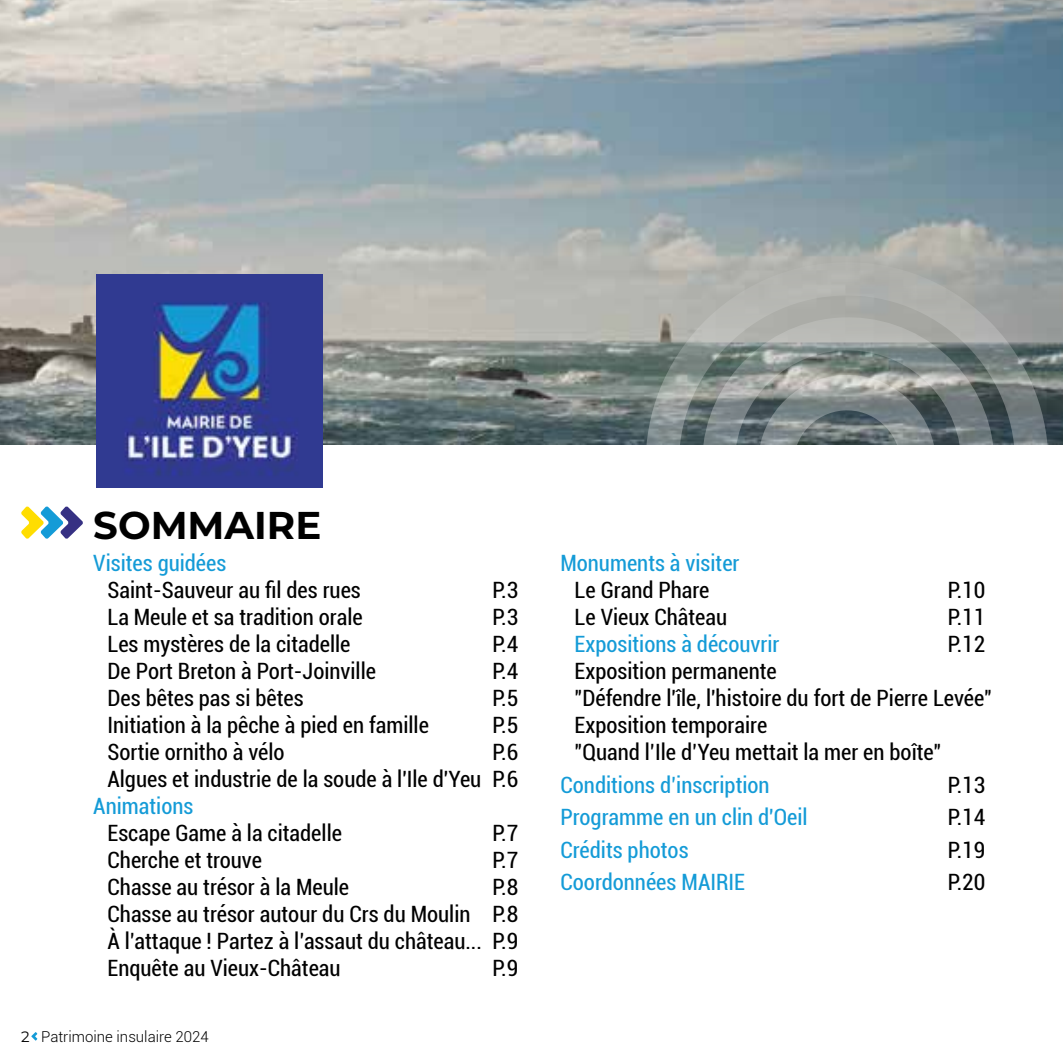
<style>
.page{position:relative;width:1063px;height:1063px;background:#fff}
.page>*{position:absolute;margin:0;border:0;box-sizing:border-box;transform-origin:0 0}
.t1{font:700 38.75px "Montserrat";color:#000}
.t2{font:condensed 22.5px/27px "Roboto";color:#000;text-align:right}
.t3{font:condensed 22.5px "Roboto";color:#149bd7}
.t4{font:300 15px "Roboto";color:#000}
.s1{font-family:"Montserrat";font-weight:400}
</style>
<div class="page">
<img style="left:0;top:0;width:1063px;height:445px">
<svg style="left:21px;top:506px;width:62px;height:33px"></svg>
<svg style="left:638px;top:255px;width:418px;height:190px;background:#999e9b"></svg>
<svg style="left:697px;top:312px;width:303px;height:133px;background:#8a9290"></svg>
<svg style="left:755px;top:372px;width:184px;height:73px;background:#818989"></svg>
<img style="left:96px;top:275px;width:227px;height:212px">
<svg style="left:31px;top:1032px;width:6px;height:9px"></svg>
<h1 class="t1" style="left:93px;top:497px;width:230px">SOMMAIRE</h1>
<p class="t3" style="left:93px;top:548px;width:135px">Visites guidées</p>
<p class="t2" style="left:108px;top:576px;width:255px">Saint-Sauveur au fil des rues</p>
<p class="t2" style="left:492px;top:576px;width:27px">P.3</p>
<p class="t2" style="left:108px;top:603px;width:257px">La Meule et sa tradition orale</p>
<p class="t2" style="left:492px;top:603px;width:27px">P.3</p>
<p class="t2" style="left:108px;top:630px;width:245px">Les mystères de la citadelle</p>
<p class="t2" style="left:492px;top:630px;width:27px">P.4</p>
<p class="t2" style="left:108px;top:657px;width:270px">De Port Breton à Port-Joinville</p>
<p class="t2" style="left:492px;top:657px;width:27px">P.4</p>
<p class="t2" style="left:108px;top:684px;width:198px">Des bêtes pas si bêtes</p>
<p class="t2" style="left:492px;top:684px;width:27px">P.5</p>
<p class="t2" style="left:108px;top:711px;width:323px">Initiation à la pêche à pied en famille</p>
<p class="t2" style="left:492px;top:711px;width:27px">P.5</p>
<p class="t2" style="left:108px;top:738px;width:179px">Sortie ornitho à vélo</p>
<p class="t2" style="left:108px;top:738px;width:412px">P.6<br>Algues et industrie de la soude à l'Ile d'Yeu P.6</p>
<p class="t3" style="left:93px;top:791px;width:102px">Animations</p>
<p class="t2" style="left:108px;top:819px;width:236px">Escape Game à la citadelle</p>
<p class="t2" style="left:492px;top:819px;width:27px">P.7</p>
<p class="t2" style="left:108px;top:846px;width:156px">Cherche et trouve</p>
<p class="t2" style="left:492px;top:846px;width:27px">P.7</p>
<p class="t2" style="left:108px;top:873px;width:243px">Chasse au trésor à la Meule</p>
<p class="t2" style="left:108px;top:873px;width:412px;text-align:justify;text-indent:385px">P.8<br>Chasse au trésor autour du Crs du Moulin P.8<br>À l’attaque ! Partez à l’assaut du château... P.9<br>Enquête au Vieux-Château</p>
<p class="t2" style="left:492px;top:954px;width:27px">P.9</p>
<p class="t4" style="left:21px;top:1026px;width:189px"><span class="s1">2</span> Patrimoine insulaire 2024</p>
<p class="t3" style="left:560px;top:548px;width:181px">Monuments à visiter</p>
<p class="t2" style="left:575px;top:576px;width:136px">Le Grand Phare</p>
<p class="t2" style="left:948px;top:576px;width:39px">P.10</p>
<p class="t2" style="left:575px;top:603px;width:154px">Le Vieux Château</p>
<p class="t2" style="left:948px;top:603px;width:39px">P.11</p>
<p class="t3" style="left:575px;top:629px;width:206px">Expositions à découvrir</p>
<p class="t2" style="left:948px;top:630px;width:39px">P.12</p>
<p class="t2" style="left:575px;top:657px;width:419px;text-align:left">Exposition permanente<br>"Défendre l'île, l'histoire du fort de Pierre Levée" Exposition temporaire<br>"Quand l’Ile d’Yeu mettait la mer en boîte"</p>
<p class="t3" style="left:560px;top:769px;width:211px">Conditions d’inscription</p>
<p class="t2" style="left:948px;top:771px;width:39px">P.13</p>
<p class="t3" style="left:560px;top:802px;width:249px">Programme en un clin d'Oeil</p>
<p class="t2" style="left:948px;top:803px;width:39px">P.14</p>
<p class="t3" style="left:560px;top:834px;width:130px">Crédits photos</p>
<p class="t2" style="left:948px;top:836px;width:39px">P.19</p>
<p class="t3" style="left:560px;top:867px;width:186px">Coordonnées MAIRIE</p>
<p class="t2" style="left:948px;top:868px;width:39px">P.20</p>
</div>
